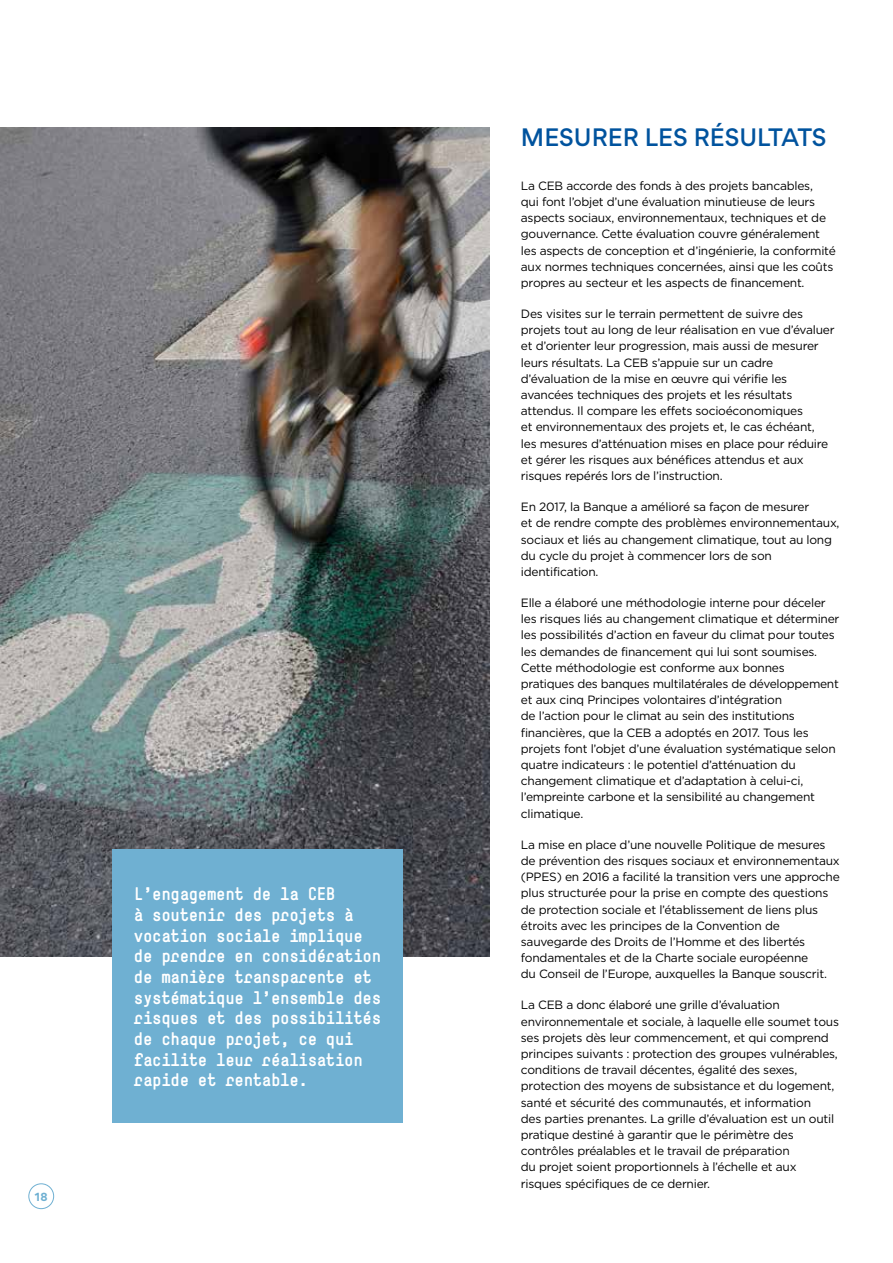
<style>
.page{position:relative;width:893px;height:1263px;background:#fff}
.page>*{position:absolute;margin:0;border:0;box-sizing:border-box;transform-origin:0 0}
.t1{font:500 22.5px "Gordita";color:#00539e}
.t2{font:17.25px/20.7px "Simple Bold Titling";letter-spacing:-.02em;color:#fff}
.t3{font:12px/16.2px "Gotham";letter-spacing:-.02em;color:#000}
.t4{font:700 10.5px "Gordita";color:#6fb0d2}
</style>
<div class="page">
<img style="left:0;top:128px;width:489px;height:829px">
<div style="left:113px;top:849px;width:290px;height:274px;background:#6fb0d2"></div>
<div style="left:28px;top:1183px;width:26px;height:26px;border:1px solid #6fb0d2;border-radius:50%"></div>
<p class="t4" style="left:35px;top:1188px;width:14px">18</p>
<p class="t2" style="left:134px;top:883px;width:249px">L’engagement de la CEB<br>à soutenir des projets à vocation sociale implique de prendre en considération de manière transparente et systématique l’ensemble des risques et des possibilités de chaque projet, ce qui facilite leur réalisation rapide et rentable.</p>
<h1 class="t1" style="left:521px;top:120px;width:307px">MESURER LES RÉSULTATS</h1>
<p class="t3" style="left:521px;top:177px;width:316px">La CEB accorde des fonds à des projets bancables,<br>qui font l’objet d’une évaluation minutieuse de leurs aspects sociaux, environnementaux, techniques et de gouvernance. Cette évaluation couvre généralement les aspects de conception et d’ingénierie, la conformité aux normes techniques concernées, ainsi que les coûts propres au secteur et les aspects de financement.</p>
<p class="t3" style="left:521px;top:305px;width:315px">Des visites sur le terrain permettent de suivre des projets tout au long de leur réalisation en vue d’évaluer et d’orienter leur progression, mais aussi de mesurer leurs résultats. La CEB s’appuie sur un cadre d’évaluation de la mise en œuvre qui vérifie les avancées techniques des projets et les résultats attendus. Il compare les effets socioéconomiques<br>et environnementaux des projets et, le cas échéant,<br>les mesures d’atténuation mises en place pour réduire et gérer les risques aux bénéfices attendus et aux risques repérés lors de l’instruction.</p>
<p class="t3" style="left:521px;top:499px;width:320px">En 2017, la Banque a amélioré sa façon de mesurer<br>et de rendre compte des problèmes environnementaux, sociaux et liés au changement climatique, tout au long du cycle du projet à commencer lors de son identification.</p>
<p class="t3" style="left:521px;top:594px;width:320px">Elle a élaboré une méthodologie interne pour déceler les risques liés au changement climatique et déterminer les possibilités d’action en faveur du climat pour toutes les demandes de financement qui lui sont soumises.<br>Cette méthodologie est conforme aux bonnes pratiques des banques multilatérales de développement et aux cinq Principes volontaires d’intégration<br>de l’action pour le climat au sein des institutions financières, que la CEB a adoptés en 2017. Tous les projets font l’objet d’une évaluation systématique selon quatre indicateurs : le potentiel d’atténuation du changement climatique et d’adaptation à celui-ci, l’empreinte carbone et la sensibilité au changement climatique.</p>
<p class="t3" style="left:521px;top:836px;width:320px">La mise en place d’une nouvelle Politique de mesures de prévention des risques sociaux et environnementaux (PPES) en 2016 a facilité la transition vers une approche plus structurée pour la prise en compte des questions de protection sociale et l’établissement de liens plus étroits avec les principes de la Convention de sauvegarde des Droits de l’Homme et des libertés fondamentales et de la Charte sociale européenne<br>du Conseil de l’Europe, auxquelles la Banque souscrit.</p>
<p class="t3" style="left:521px;top:997px;width:320px">La CEB a donc élaboré une grille d’évaluation environnementale et sociale, à laquelle elle soumet tous ses projets dès leur commencement, et qui comprend principes suivants : protection des groupes vulnérables, conditions de travail décentes, égalité des sexes, protection des moyens de subsistance et du logement, santé et sécurité des communautés, et information<br>des parties prenantes. La grille d’évaluation est un outil pratique destiné à garantir que le périmètre des contrôles préalables et le travail de préparation<br>du projet soient proportionnels à l’échelle et aux risques spécifiques de ce dernier.</p>
</div>
